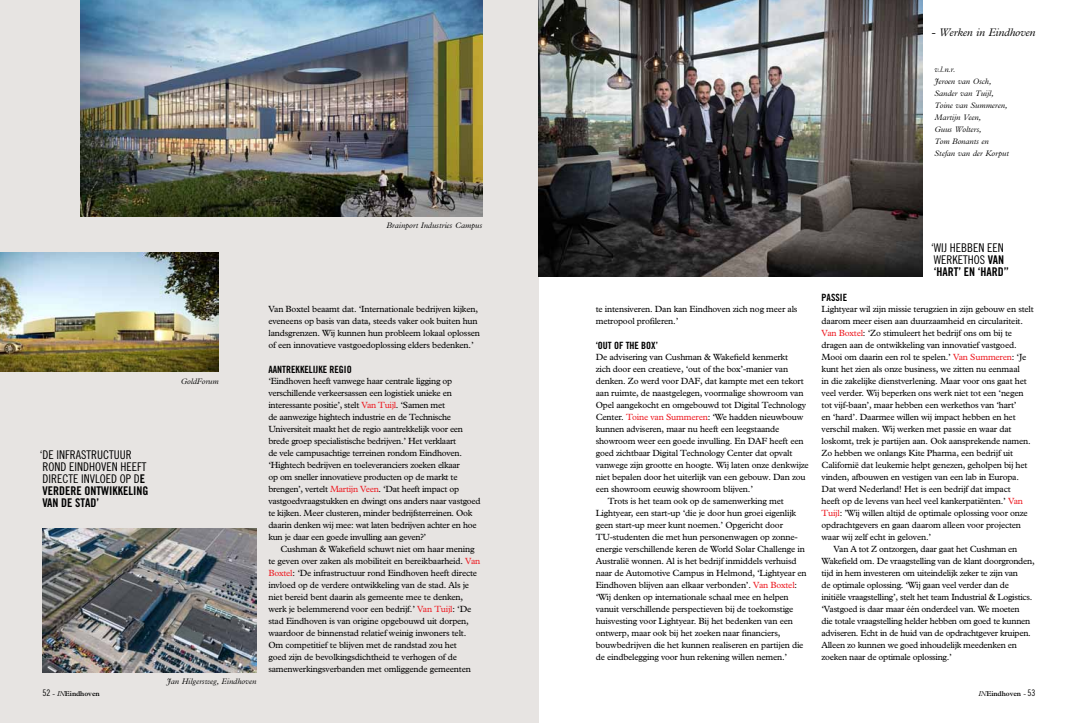
<style>
.page{position:relative;width:1078px;height:723px;background:#fff}
.page>*{position:absolute;margin:0;border:0;box-sizing:border-box;transform-origin:0 0}
.t1{font:12px/12px "Trade Gothic Cond Eighteen";color:#000}
.t2{font:12px/12px "Trade Gothic Bold Cond Twenty";color:#000}
.t3{font:italic 300 11px "M Plantin";letter-spacing:-.01em;color:#000}
.t4{font:10px "Trade Gothic Bold Cond Twenty";color:#000}
.t5{font:9px/12px "M Plantin";letter-spacing:-.02em;color:#000}
.t6{font:italic 300 8px/12px "M Plantin";color:#000}
.t7{font:600 7px "M Plantin";letter-spacing:-.01em;color:#000}
.s1{font-family:"Trade Gothic Bold Cond Twenty"}
.s2{font-family:"Trade Gothic Cond Eighteen";font-weight:400;font-size:9px}
.s3{font-weight:300}
.s4{font-weight:300;font-style:italic}
.s5{color:#ed1d24}
</style>
<div class="page">
<div style="left:0;top:0;width:539px;height:723px;background:#e7e4e2"></div>
<img style="left:80px;top:0;width:402px;height:216px">
<img style="left:43px;top:528px;width:213px;height:144px">
<img style="left:0;top:252px;width:219px;height:119px">
<img style="left:538px;top:0;width:384px;height:276px">
<p class="t6" style="left:386px;top:219px;width:97px">Brainport Industries Campus</p>
<h1 class="t1" style="left:40px;top:449px;width:108px">‘DE INFRASTRUCTUUR<br>ROND EINDHOVEN HEEFT<br>DIRECTE INVLOED OP D<span class="s1">E</span></h1>
<h1 class="t2" style="left:42px;top:485px;width:107px">VERDERE ONTWIKKELING<br>VAN DE STAD’</h1>
<p class="t7" style="left:43px;top:689px;width:59px"><span class="s2">52</span> <span class="s3">-</span> <span class="s4">IN</span>Eindhoven</p>
<p class="t6" style="left:181px;top:375px;width:39px">GoldForum</p>
<p class="t6" style="left:167px;top:675px;width:91px">Jan Hilgersweg, Eindhoven</p>
<p class="t5" style="left:268px;top:303px;width:213px">Van Boxtel beaamt dat. ‘Internationale bedrijven kijken, eveneens op basis van data, steeds vaker ook buiten hun landsgrenzen. Wij kunnen hun probleem lokaal oplossen of een innovatieve vastgoedoplossing elders bedenken.’</p>
<p class="t4" style="left:268px;top:363px;width:85px">AANTREKKELIJKE REGIO</p>
<p class="t5" style="left:268px;top:375px;width:214px">‘Eindhoven heeft vanwege haar centrale ligging op verschillende verkeersassen een logistiek unieke en interessante positie’, stelt <span class="s5">Van Tuijl</span>. ‘Samen met<br>de aanwezige hightech industrie en de Technische Universiteit maakt het de regio aantrekkelijk voor een brede groep specialistische bedrijven.’ Het verklaart<br>de vele campusachtige terreinen rondom Eindhoven. ‘Hightech bedrijven en toeleveranciers zoeken elkaar<br>op om sneller innovatieve producten op de markt te brengen’, vertelt <span class="s5">Martijn Veen</span>. ‘Dat heeft impact op vastgoedvraagstukken en dwingt ons anders naar vastgoed te kijken. Meer clusteren, minder bedrijfsterreinen. Ook daarin denken wij mee: wat laten bedrijven achter en hoe kun je daar een goede invulling aan geven?’</p>
<p class="t5" style="left:268px;top:543px;width:213px;text-indent:12px">Cushman &amp; Wakefield schuwt niet om haar mening te geven over zaken als mobiliteit en bereikbaarheid. <span class="s5">Van Boxtel</span>: ‘De infrastructuur rond Eindhoven heeft directe invloed op de verdere ontwikkeling van de stad. Als je niet bereid bent daarin als gemeente mee te denken, werk je belemmerend voor een bedrijf.’ <span class="s5">Van Tuijl</span>: ‘De stad Eindhoven is van origine opgebouwd uit dorpen, waardoor de binnenstad relatief weinig inwoners telt.<br>Om competitief te blijven met de randstad zou het<br>goed zijn de bevolkingsdichtheid te verhogen of de samenwerkingsverbanden met omliggende gemeenten</p>
<p class="t3" style="left:931px;top:26px;width:105px">- Werken in Eindhoven</p>
<p class="t6" style="left:934px;top:63px;width:76px">v.l.n.r.<br>Jeroen van Osch,<br>Sander van Tuijl,<br>Toine van Summeren,<br>Martijn Veen,<br>Guus Wolters,<br>Tom Bonants en<br>Stefan van der Korput</p>
<p class="t5" style="left:595px;top:303px;width:203px">te intensiveren. Dan kan Eindhoven zich nog meer als metropool profileren.’</p>
<p class="t4" style="left:595px;top:339px;width:64px">‘OUT OF THE BOX’</p>
<p class="t5" style="left:595px;top:351px;width:194px">De advisering van Cushman &amp; Wakefield kenmerkt</p>
<p class="t5" style="left:595px;top:363px;width:194px">zich door een creatieve, ‘out of the box’-manier van</p>
<p class="t5" style="left:595px;top:375px;width:209px">denken. Zo werd voor DAF, dat kampte met een tekort</p>
<p class="t5" style="left:595px;top:387px;width:209px">aan ruimte, de naastgelegen, voormalige showroom van</p>
<p class="t5" style="left:595px;top:399px;width:212px">Opel aangekocht en omgebouwd tot Digital Technology</p>
<p class="t5" style="left:595px;top:411px;width:209px">Center. <span class="s5">Toine van Summeren</span>: ‘We hadden nieuwbouw</p>
<p class="t5" style="left:595px;top:423px;width:185px">kunnen adviseren, maar nu heeft een leegstaande</p>
<p class="t5" style="left:595px;top:435px;width:209px">showroom weer een goede invulling. En DAF heeft een</p>
<p class="t5" style="left:595px;top:447px;width:198px">goed zichtbaar Digital Technology Center dat opvalt</p>
<p class="t5" style="left:595px;top:459px;width:214px">vanwege zijn grootte en hoogte. Wij laten onze denkwijze</p>
<p class="t5" style="left:595px;top:471px;width:211px">niet bepalen door het uiterlijk van een gebouw. Dan zou</p>
<p class="t5" style="left:595px;top:483px;width:159px">een showroom eeuwig showroom blijven.’</p>
<p class="t5" style="left:607px;top:495px;width:177px">Trots is het team ook op de samenwerking met</p>
<p class="t5" style="left:595px;top:507px;width:202px">Lightyear, een start-up ‘die je door hun groei eigenlijk</p>
<p class="t5" style="left:595px;top:519px;width:189px">geen start-up meer kunt noemen.’ Opgericht door</p>
<p class="t5" style="left:595px;top:531px;width:203px">TU-studenten die met hun personenwagen op zonne-</p>
<p class="t5" style="left:595px;top:543px;width:210px">energie verschillende keren de World Solar Challenge in</p>
<p class="t5" style="left:595px;top:555px;width:202px">Australië wonnen. Al is het bedrijf inmiddels verhuisd</p>
<p class="t5" style="left:595px;top:567px;width:212px">naar de Automotive Campus in Helmond, ‘Lightyear en</p>
<p class="t5" style="left:595px;top:579px;width:203px">Eindhoven blijven aan elkaar verbonden’. <span class="s5">Van Boxtel</span>:</p>
<p class="t5" style="left:595px;top:591px;width:194px">‘Wij denken op internationale schaal mee en helpen</p>
<p class="t5" style="left:595px;top:603px;width:199px">vanuit verschillende perspectieven bij de toekomstige</p>
<p class="t5" style="left:595px;top:615px;width:199px">huisvesting voor Lightyear. Bij het bedenken van een</p>
<p class="t5" style="left:595px;top:627px;width:186px">ontwerp, maar ook bij het zoeken naar financiers,</p>
<p class="t5" style="left:595px;top:639px;width:209px">bouwbedrijven die het kunnen realiseren en partijen die</p>
<p class="t5" style="left:595px;top:651px;width:193px">de eindbelegging voor hun rekening willen nemen.’</p>
<h1 class="t1" style="left:930px;top:242px;width:74px">‘WIJ HEBBEN EEN<br>WERKETHOS <span class="s1">VAN</span></h1>
<h1 class="t2" style="left:933px;top:266px;width:76px">‘HART’ EN ‘HARD’’</h1>
<p class="t4" style="left:821px;top:291px;width:27px">PASSIE</p>
<p class="t5" style="left:821px;top:303px;width:214px">Lightyear wil zijn missie terugzien in zijn gebouw en stelt</p>
<p class="t5" style="left:821px;top:315px;width:203px">daarom meer eisen aan duurzaamheid en circulariteit.</p>
<p class="t5" style="left:821px;top:327px;width:192px"><span class="s5">Van Boxtel</span>: ‘Zo stimuleert het bedrijf ons om bij te</p>
<p class="t5" style="left:821px;top:339px;width:196px">dragen aan de ontwikkeling van innovatief vastgoed.</p>
<p class="t5" style="left:821px;top:351px;width:206px">Mooi om daarin een rol te spelen.’ <span class="s5">Van Summeren</span>: ‘Je</p>
<p class="t5" style="left:821px;top:363px;width:200px">kunt het zien als onze business, we zitten nu eenmaal</p>
<p class="t5" style="left:821px;top:375px;width:207px">in die zakelijke dienstverlening. Maar voor ons gaat het</p>
<p class="t5" style="left:821px;top:387px;width:203px">veel verder. Wij beperken ons werk niet tot een ‘negen</p>
<p class="t5" style="left:821px;top:399px;width:196px">tot vijf-baan’, maar hebben een werkethos van ‘hart’</p>
<p class="t5" style="left:821px;top:411px;width:195px">en ‘hard’. Daarmee willen wij impact hebben en het</p>
<p class="t5" style="left:821px;top:423px;width:191px">verschil maken. Wij werken met passie en waar dat</p>
<p class="t5" style="left:821px;top:435px;width:211px">loskomt, trek je partijen aan. Ook aansprekende namen.</p>
<p class="t5" style="left:821px;top:447px;width:193px">Zo hebben we onlangs Kite Pharma, een bedrijf uit</p>
<p class="t5" style="left:821px;top:459px;width:207px">Californië dat leukemie helpt genezen, geholpen bij het</p>
<p class="t5" style="left:821px;top:471px;width:199px">vinden, afbouwen en vestigen van een lab in Europa.</p>
<p class="t5" style="left:821px;top:483px;width:191px">Dat werd Nederland! Het is een bedrijf dat impact</p>
<p class="t5" style="left:821px;top:495px;width:203px">heeft op de levens van heel veel kankerpatiënten.’ <span class="s5">Van</span></p>
<p class="t5" style="left:821px;top:507px;width:208px"><span class="s5">Tuijl</span>: ’Wij willen altijd de optimale oplossing voor onze</p>
<p class="t5" style="left:821px;top:519px;width:201px">opdrachtgevers en gaan daarom alleen voor projecten</p>
<p class="t5" style="left:821px;top:531px;width:111px">waar wij zelf echt in geloven.’</p>
<p class="t5" style="left:833px;top:543px;width:185px">Van A tot Z ontzorgen, daar gaat het Cushman en</p>
<p class="t5" style="left:821px;top:555px;width:214px">Wakefield om. De vraagstelling van de klant doorgronden,</p>
<p class="t5" style="left:821px;top:567px;width:198px">tijd in hem investeren om uiteindelijk zeker te zijn van</p>
<p class="t5" style="left:821px;top:579px;width:189px">de optimale oplossing. ‘Wij gaan veel verder dan de</p>
<p class="t5" style="left:821px;top:591px;width:212px">initiële vraagstelling’, stelt het team Industrial &amp; Logistics.</p>
<p class="t5" style="left:821px;top:603px;width:200px">‘Vastgoed is daar maar één onderdeel van. We moeten</p>
<p class="t5" style="left:821px;top:615px;width:210px">die totale vraagstelling helder hebben om goed te kunnen</p>
<p class="t5" style="left:821px;top:627px;width:211px">adviseren. Echt in de huid van de opdrachtgever kruipen.</p>
<p class="t5" style="left:821px;top:639px;width:197px">Alleen zo kunnen we goed inhoudelijk meedenken en</p>
<p class="t5" style="left:821px;top:651px;width:132px">zoeken naar de optimale oplossing.’</p>
<p class="t7" style="left:978px;top:689px;width:58px"><span class="s4">IN</span>Eindhoven <span class="s3">-</span> <span class="s2">53</span></p>
</div>
